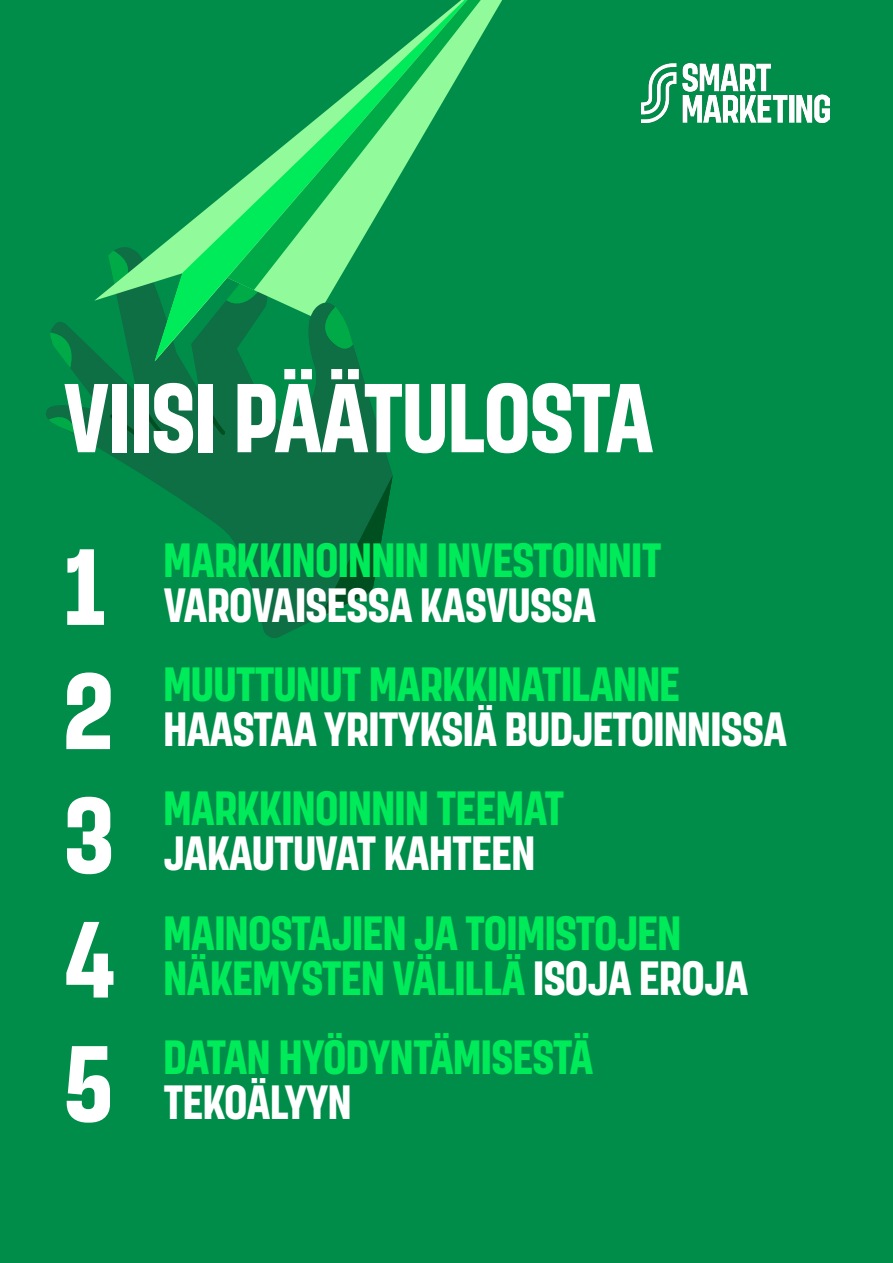
<style>
.page{position:relative;width:893px;height:1263px;background:#008d4a}
.page>*{position:absolute;margin:0;border:0;box-sizing:border-box;transform-origin:0 0}
.t1{font:700 108px "S Bonus Display";color:#fff}
.t2{font:700 97.5px "S Bonus Display";letter-spacing:-.01em;color:#fff}
.t3{font:700 48px/45px "S Bonus Display";color:#00eb5a}
.t4{font:700 48px "S Bonus Display";letter-spacing:-.005em;color:#fff}
.s1{color:#fff}
</style>
<div class="page">
<svg style="left:46px;top:368px;width:64px;height:87px"></svg>
<svg style="left:50px;top:322px;width:36px;height:46px"></svg>
<svg style="left:49px;top:402px;width:37px;height:36px"></svg>
<svg style="left:86px;top:247px;width:44px;height:138px"></svg>
<svg style="left:130px;top:192px;width:97px;height:82px"></svg>
<svg style="left:227px;top:0;width:265px;height:274px"></svg>
<svg style="left:110px;top:274px;width:283px;height:364px"></svg>
<svg style="left:311px;top:304px;width:54px;height:52px"></svg>
<svg style="left:300px;top:476px;width:93px;height:156px"></svg>
<svg style="left:106px;top:389px;width:133px;height:56px;background:#0c6b41"></svg>
<img style="left:642px;top:64px;width:187px;height:58px">
<p class="t2" style="left:64px;top:358px;width:591px">VIISI PÄÄTULOSTA</p>
<p class="t1" style="left:64px;top:520px;width:45px">1</p>
<p class="t1" style="left:64px;top:644px;width:52px">2</p>
<p class="t1" style="left:64px;top:769px;width:52px">3</p>
<p class="t1" style="left:64px;top:893px;width:53px">4</p>
<p class="t1" style="left:64px;top:1017px;width:51px">5</p>
<p class="t3" style="left:164px;top:538px;width:499px">MARKKINOINNIN INVESTOINNIT</p>
<p class="t4" style="left:164px;top:575px;width:434px">VAROVAISESSA KASVUSSA</p>
<p class="t3" style="left:164px;top:662px;width:518px">MUUTTUNUT MARKKINATILANNE</p>
<p class="t4" style="left:164px;top:700px;width:625px">HAASTAA YRITYKSIÄ BUDJETOINNISSA</p>
<p class="t3" style="left:164px;top:786px;width:402px">MARKKINOINNIN TEEMAT</p>
<p class="t4" style="left:164px;top:824px;width:373px">JAKAUTUVAT KAHTEEN</p>
<p class="t3" style="left:164px;top:910px;width:586px">MAINOSTAJIEN JA TOIMISTOJEN<br>NÄKEMYSTEN VÄLILLÄ <span class="s1">ISOJA EROJA</span></p>
<p class="t3" style="left:164px;top:1035px;width:431px">DATAN HYÖDYNTÄMISESTÄ</p>
<p class="t4" style="left:164px;top:1072px;width:189px">TEKOÄLYYN</p>
</div>
